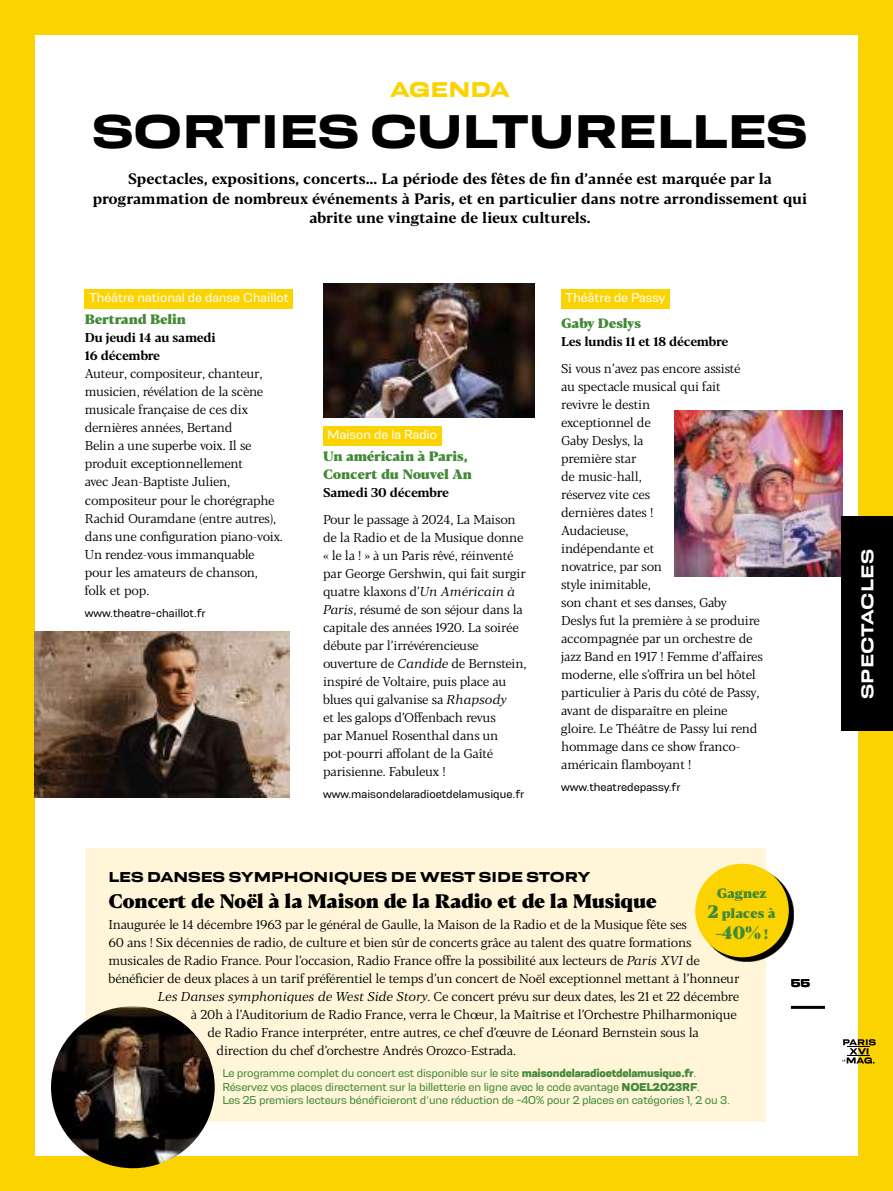
<style>
.page{position:relative;width:893px;height:1191px;background:#fff}
.page>*{position:absolute;margin:0;border:0;box-sizing:border-box;transform-origin:0 0}
.t1{font:49.5px "Resolve Bold Wd";letter-spacing:-.01em;color:#000}
.t2{font:22.5px "Resolve Bold Wd";color:#fbd300}
.t3{font:800 19.5px "Blacker Pro Tx";letter-spacing:-.015em;color:#000}
.t4{font:18px "Resolve Semibold Wd";letter-spacing:.02em;color:#fff}
.t5{font:800 18px "Blacker Pro Tx";color:#438a37}
.t6{font:700 15px/19.5px "Blacker Pro Tx";color:#000;text-align:center}
.t7{font:15px "Resolve Bold Wd";color:#000}
.t8{font:800 13.5px/18px "Blacker Pro Tx";letter-spacing:-.01em;color:#438a37}
.t9{font:300 13.5px "Resolve";color:#fff}
.t10{font:12.75px/18px "Blacker Pro Tx";letter-spacing:-.015em;color:#000}
.t11{font:700 12.75px/18px "Blacker Pro Tx";letter-spacing:-.015em;color:#000}
.t12{font:12.75px "Blacker Pro Tx";letter-spacing:-.035em;color:#000}
.t13{font:300 12px/13.5px "Resolve";letter-spacing:-.015em;color:#438a37}
.t14{font:300 12px "Resolve";color:#000}
.t15{font:12px "Resolve Bold Wd";color:#000}
.s1{font-style:italic}
.s2{font-weight:700}
.s3{font-size:18px}
.s4{font-size:13.5px}
</style>
<div class="page">
<div style="left:859px;top:0;width:34px;height:1191px;background:#fbd300"></div>
<div style="left:0;top:0;width:893px;height:34px;background:#fbd300"></div>
<div style="left:0;top:0;width:34px;height:1191px;background:#fbd300"></div>
<div style="left:0;top:1157px;width:893px;height:34px;background:#fbd300"></div>
<div style="left:85px;top:289px;width:208px;height:20px;background:#fbd300"></div>
<div style="left:323px;top:425px;width:118px;height:20px;background:#fbd300"></div>
<div style="left:561px;top:289px;width:109px;height:20px;background:#fbd300"></div>
<div style="left:85px;top:848px;width:680px;height:273px;background:#fff6d9"></div>
<svg style="left:699px;top:868px;width:94px;height:93px"></svg>
<div style="left:695px;top:863px;width:94px;height:94px;background:#fbd300;border-radius:50%"></div>
<img style="left:34px;top:632px;width:255px;height:165px">
<img style="left:675px;top:410px;width:167px;height:166px">
<img style="left:323px;top:283px;width:212px;height:134px">
<img style="left:51px;top:1006px;width:164px;height:162px">
<div style="left:842px;top:517px;width:51px;height:214px;background:#000"></div>
<svg style="left:842px;top:1039px;width:34px;height:24px"></svg>
<hr style="left:791px;top:1006px;width:34px;height:3px;background:#000">
<h2 class="t2" style="left:390px;top:76px;width:121px">AGENDA</h2>
<h1 class="t1" style="left:92px;top:102px;width:717px">SORTIES CULTURELLES</h1>
<p class="t6" style="left:93px;top:168px;width:716px">Spectacles, expositions, concerts… La période des fêtes de fin d’année est marquée par la programmation de nombreux événements à Paris, et en particulier dans notre arrondissement qui abrite une vingtaine de lieux culturels.</p>
<p class="t9" style="left:89px;top:290px;width:201px">Théâtre national de danse Chaillot</p>
<p class="t8" style="left:85px;top:309px;width:103px">Bertrand Belin</p>
<p class="t11" style="left:85px;top:328px;width:133px">Du jeudi 14 au samedi<br>16 décembre</p>
<p class="t10" style="left:85px;top:365px;width:199px">Auteur, compositeur, chanteur, musicien, révélation de la scène musicale française de ces dix dernières années, Bertand<br>Belin a une superbe voix. Il se produit exceptionnellement<br>avec Jean-Baptiste Julien, compositeur pour le chorégraphe<br>Rachid Ouramdane (entre autres), dans une configuration piano-voix.<br>Un rendez-vous immanquable pour les amateurs de chanson,<br>folk et pop.</p>
<p class="t14" style="left:85px;top:606px;width:123px">www.theatre-chaillot.fr</p>
<p class="t9" style="left:327px;top:427px;width:111px">Maison de la Radio</p>
<p class="t8" style="left:323px;top:446px;width:150px">Un américain à Paris,<br>Concert du Nouvel An</p>
<p class="t11" style="left:323px;top:483px;width:128px">Samedi 30 décembre</p>
<p class="t10" style="left:323px;top:510px;width:205px">Pour le passage à 2024, La Maison de la Radio et de la Musique donne « le la ! » à un Paris rêvé, réinventé par George Gershwin, qui fait surgir quatre klaxons d’<span class="s1">Un Américain à<br>Paris</span>, résumé de son séjour dans la capitale des années 1920. La soirée débute par l’irrévérencieuse ouverture de <span class="s1">Candide</span> de Bernstein, inspiré de Voltaire, puis place au blues qui galvanise sa <span class="s1">Rhapsody<br></span>et les galops d’Offenbach revus<br>par Manuel Rosenthal dans un pot-pourri affolant de la Gaîté parisienne. Fabuleux !</p>
<p class="t14" style="left:323px;top:787px;width:203px">www.maisondelaradioetdelamusique.fr</p>
<p class="t9" style="left:565px;top:290px;width:101px">Théâtre de Passy</p>
<p class="t8" style="left:561px;top:313px;width:81px">Gaby Deslys</p>
<p class="t11" style="left:561px;top:332px;width:169px">Les lundis 11 et 18 décembre</p>
<p class="t10" style="left:561px;top:359px;width:203px">Si vous n’avez pas encore assisté<br>au spectacle musical qui fait<br>revivre le destin<br>exceptionnel de<br>Gaby Deslys, la<br>première star<br>de music-hall,<br>réservez vite ces<br>dernières dates !<br>Audacieuse,<br>indépendante et<br>novatrice, par son<br>style inimitable,<br>son chant et ses danses, Gaby<br>Deslys fut la première à se produire accompagnée par un orchestre de jazz Band en 1917 ! Femme d’affaires moderne, elle s’offrira un bel hôtel particulier à Paris du côté de Passy, avant de disparaître en pleine gloire. Le Théâtre de Passy lui rend hommage dans ce show franco&shy;américain flamboyant !</p>
<p class="t14" style="left:561px;top:780px;width:121px">www.theatredepassy.fr</p>
<p class="t7" style="left:108px;top:868px;width:483px">LES DANSES SYMPHONIQUES DE WEST SIDE STORY</p>
<h3 class="t3" style="left:108px;top:886px;width:550px">Concert de Noël à la Maison de la Radio et de la Musique</h3>
<p class="t10" style="left:108px;top:915px;width:580px">Inaugurée le 14 décembre 1963 par le général de Gaulle, la Maison de la Radio et de la Musique fête ses</p>
<p class="t10" style="left:108px;top:933px;width:585px">60 ans ! Six décennies de radio, de culture et bien sûr de concerts grâce au talent des quatre formations</p>
<p class="t10" style="left:108px;top:951px;width:593px">musicales de Radio France. Pour l’occasion, Radio France offre la possibilité aux lecteurs de <span class="s1">Paris XVI</span> de</p>
<p class="t10" style="left:108px;top:969px;width:633px">bénéficier de deux places à un tarif préférentiel le temps d’un concert de Noël exceptionnel mettant à l’honneur</p>
<p class="t10" style="left:158px;top:987px;width:583px"><span class="s1">Les Danses symphoniques de West Side Story</span>. Ce concert prévu sur deux dates, les 21 et 22 décembre</p>
<p class="t10" style="left:191px;top:1005px;width:547px">à 20h à l’Auditorium de Radio France, verra le Chœur, la Maîtrise et l’Orchestre Philharmonique</p>
<p class="t10" style="left:207px;top:1023px;width:493px">de Radio France interpréter, entre autres, ce chef d’œuvre de Léonard Bernstein sous la</p>
<p class="t12" style="left:216px;top:1042px;width:301px">direction du chef d’orchestre Andrés Orozco-Estrada.</p>
<p class="t13" style="left:222px;top:1066px;width:509px">Le programme complet du concert est disponible sur le site <span class="s2">maisondelaradioetdelamusique.fr</span>.<br>Réservez vos places directement sur la billetterie en ligne avec le code avantage <span class="s2">NOEL2023RF</span>.<br>Les 25 premiers lecteurs bénéficieront d’une réduction de -40% pour 2 places en catégories 1, 2 ou 3.</p>
<p class="t8" style="left:708px;top:882px;width:69px;line-height:19.6px;text-align:center">Gagnez<br><span class="s3">2</span> places à</p>
<h3 class="t5" style="left:716px;top:918px;width:54px">-40% <span class="s4">!</span></h3>
<p class="t15" style="left:791px;top:975px;width:21px">55</p>
<h3 class="t4" style="left:857px;top:699px;width:152px;rotate:-90deg">SPECTACLES</h3>
</div>
